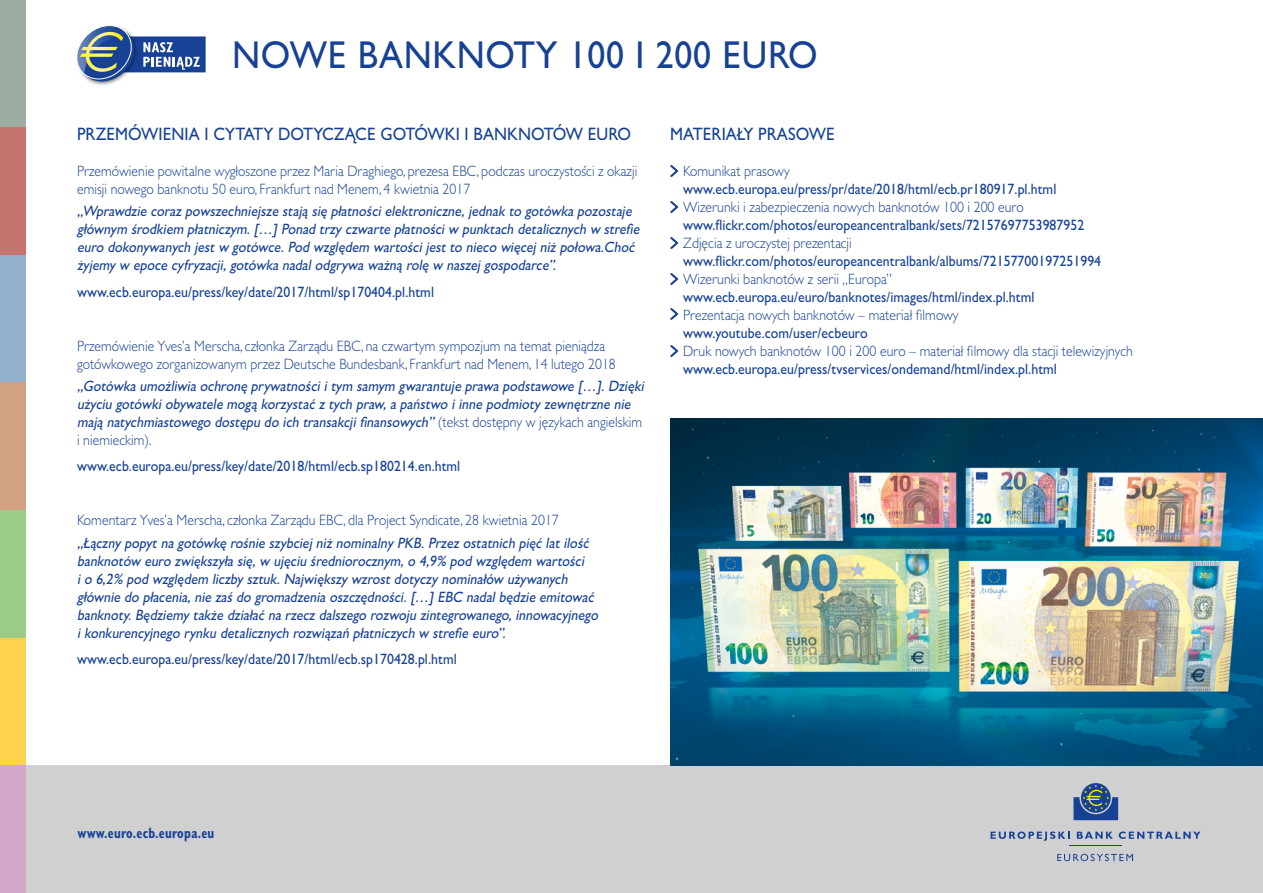
<style>
.page{position:relative;width:1263px;height:893px;background:#fff}
.page>*{position:absolute;margin:0;border:0;box-sizing:border-box;transform-origin:0 0}
.t1{font:500 39px "Gill Sans MT Pro";letter-spacing:.02em;color:#164194;scale:.92 1}
.t2{font:500 18px "Gill Sans MT Pro";letter-spacing:.005em;color:#164194;scale:.92 1}
.t3{font:italic 500 15px/18px "Gill Sans MT Pro";letter-spacing:.005em;color:#164194;scale:.92 1}
.t4{font:300 15px/18px "Gill Sans MT Pro";letter-spacing:.005em;color:#164194;scale:.92 1}
.t5{font:500 15px "Gill Sans MT Pro";letter-spacing:.005em;color:#164194;scale:.92 1}
.t6{font:700 condensed 15px "Gill Sans MT Pro";letter-spacing:.02em;color:#164194;scale:.85 1}
.s1{font-weight:300;font-style:normal}
</style>
<div class="page">
<div style="left:0;top:765px;width:1263px;height:128px;background:#d0d0d0"></div>
<svg style="left:1073px;top:784px;width:45px;height:36px"></svg>
<hr style="left:1070px;top:845px;width:52px;height:1px;background:#164194">
<svg style="left:990px;top:831px;width:79px;height:10px"></svg>
<svg style="left:1077px;top:832px;width:36px;height:7px"></svg>
<svg style="left:1119px;top:831px;width:81px;height:8px"></svg>
<svg style="left:1057px;top:854px;width:76px;height:7px"></svg>
<img style="left:670px;top:419px;width:593px;height:346px">
<img style="left:90px;top:82px;width:25px;height:3px">
<svg style="left:77px;top:25px;width:129px;height:57px"></svg>
<svg style="left:670px;top:165px;width:8px;height:12px"></svg>
<svg style="left:670px;top:201px;width:8px;height:12px"></svg>
<svg style="left:670px;top:237px;width:8px;height:12px"></svg>
<svg style="left:670px;top:273px;width:8px;height:12px"></svg>
<svg style="left:670px;top:308px;width:8px;height:12px"></svg>
<svg style="left:670px;top:345px;width:8px;height:12px"></svg>
<div style="left:0;top:0;width:26px;height:128px;background:#9dada3"></div>
<div style="left:0;top:128px;width:26px;height:127px;background:#c6756e"></div>
<div style="left:0;top:255px;width:26px;height:128px;background:#92afcc"></div>
<div style="left:0;top:383px;width:26px;height:127px;background:#d2a184"></div>
<div style="left:0;top:510px;width:26px;height:128px;background:#9bca89"></div>
<div style="left:0;top:638px;width:26px;height:127px;background:#fed24e"></div>
<div style="left:0;top:765px;width:26px;height:128px;background:#d2a9c8"></div>
<h1 class="t1" style="left:232px;top:32px;width:638px">NOWE BANKNOTY 100 I 200 EURO</h1>
<p class="t2" style="left:77px;top:123px;width:604px">PRZEMÓWIENIA I CYTATY DOTYCZĄCE GOTÓWKI I BANKNOTÓW EURO</p>
<p class="t4" style="left:77px;top:162px;width:610px">Przemówienie powitalne wygłoszone przez Maria Draghiego, prezesa EBC, podczas uroczystości z okazji emisji nowego banknotu 50 euro, Frankfurt nad Menem, 4 kwietnia 2017</p>
<p class="t3" style="left:77px;top:202px;width:616px">„Wprawdzie coraz powszechniejsze stają się płatności elektroniczne, jednak to gotówka pozostaje głównym środkiem płatniczym. […] Ponad trzy czwarte płatności w punktach detalicznych w strefie euro dokonywanych jest w gotówce. Pod względem wartości jest to nieco więcej niż połowa.Choć żyjemy w epoce cyfryzacj i, gotówka nadal odgrywa ważną rolę w naszej gospodarce”.</p>
<p class="t5" style="left:77px;top:283px;width:389px">www.ecb.europa.eu/press/key/date/2017/html/sp170404.pl.html</p>
<p class="t4" style="left:77px;top:336px;width:587px">Przemówienie Yves’a Merscha, członka Zarządu EBC, na czwartym sympozjum na temat pieniądza gotówkowego zorganizowanym przez Deutsche Bundesbank, Frankfurt nad Menem, 14 lutego 2018</p>
<p class="t3" style="left:77px;top:377px;width:621px">„Gotówka umożliwia ochronę prywatności i tym samym gwarantuje prawa podstawowe […]. Dzięki użyciu gotówki obywatele mogą korzystać z tych praw, a państwo i inne podmioty zewnętrzne nie mają natychmiastowego dostępu do ich transakcji finansowych” <span class="s1">(t e kst d o st ę p n y w j ę zy kac h a n g i e l s k i m i niemieckim).</span></p>
<p class="t5" style="left:77px;top:457px;width:418px">www.ecb.europa.eu/press/key/date/2018/html/ecb.sp180214.en.html</p>
<p class="t4" style="left:77px;top:511px;width:525px">Komentarz Yves’a Merscha, członka Zarządu EBC, dla Project Syndicate, 28 kwietnia 2017</p>
<p class="t3" style="left:77px;top:533px;width:571px">„Łączny popyt na gotówkę rośnie szybciej niż nominalny PKB. Przez ostatnich pięć lat ilość banknotów euro zwiększyła się, w ujęciu średniorocznym, o 4,9% pod względem wartości<br>i o 6,2% pod względem liczby sztuk. Największy wzrost dotyczy nominałów używanych głównie do płacenia, nie zaś do gromadzenia oszczędności. […] EBC nadal będzie emitować banknoty. Będziemy także działać na rzecz dalszego rozwoj u zinteg rowanego, innowacyj nego i konkurencyj nego rynku detalicznych rozwiązań płatniczych w strefie euro”.</p>
<p class="t5" style="left:77px;top:650px;width:414px">www.ecb.europa.eu/press/key/date/2017/html/ecb.sp170428.pl.html</p>
<p class="t2" style="left:670px;top:123px;width:180px">MATERIAŁY PRASOWE</p>
<p class="t4" style="left:683px;top:162px;width:117px">Komunikat prasowy</p>
<p class="t5" style="left:683px;top:180px;width:407px">www.ecb.europa.eu/press/pr/date/2018/html/ecb.pr180917.pl.html</p>
<p class="t4" style="left:683px;top:198px;width:372px">Wizerunki i zabezpieczenia nowych banknotów 100 i 200 euro</p>
<p class="t5" style="left:683px;top:216px;width:438px">www.flickr.com/photos/europeancentralbank/sets/72157697753987952</p>
<p class="t4" style="left:683px;top:234px;width:185px">Zdjęcia z uroczystej prezentacji</p>
<p class="t5" style="left:683px;top:252px;width:456px">www.flickr.com/photos/europeancentralbank/albums/72157700197251994</p>
<p class="t4" style="left:683px;top:270px;width:228px">Wizerunki banknotów z serii „Europa”</p>
<p class="t5" style="left:683px;top:288px;width:383px">www.ecb.europa.eu/euro/banknotes/images/html/index.pl.html</p>
<p class="t4" style="left:683px;top:306px;width:301px">Prezentacja nowych banknotów – materiał filmowy</p>
<p class="t5" style="left:683px;top:324px;width:202px">www.youtube.com/user/ecbeuro</p>
<p class="t4" style="left:683px;top:342px;width:490px">Druk nowych banknotów 100 i 200 euro – materiał filmowy dla stacji telewizyjnych</p>
<p class="t5" style="left:683px;top:360px;width:408px">www.ecb.europa.eu/press/tvservices/ondemand/html/index.pl.html</p>
<p class="t6" style="left:77px;top:824px;width:163px">www.euro.ecb.europa.eu</p>
</div>
